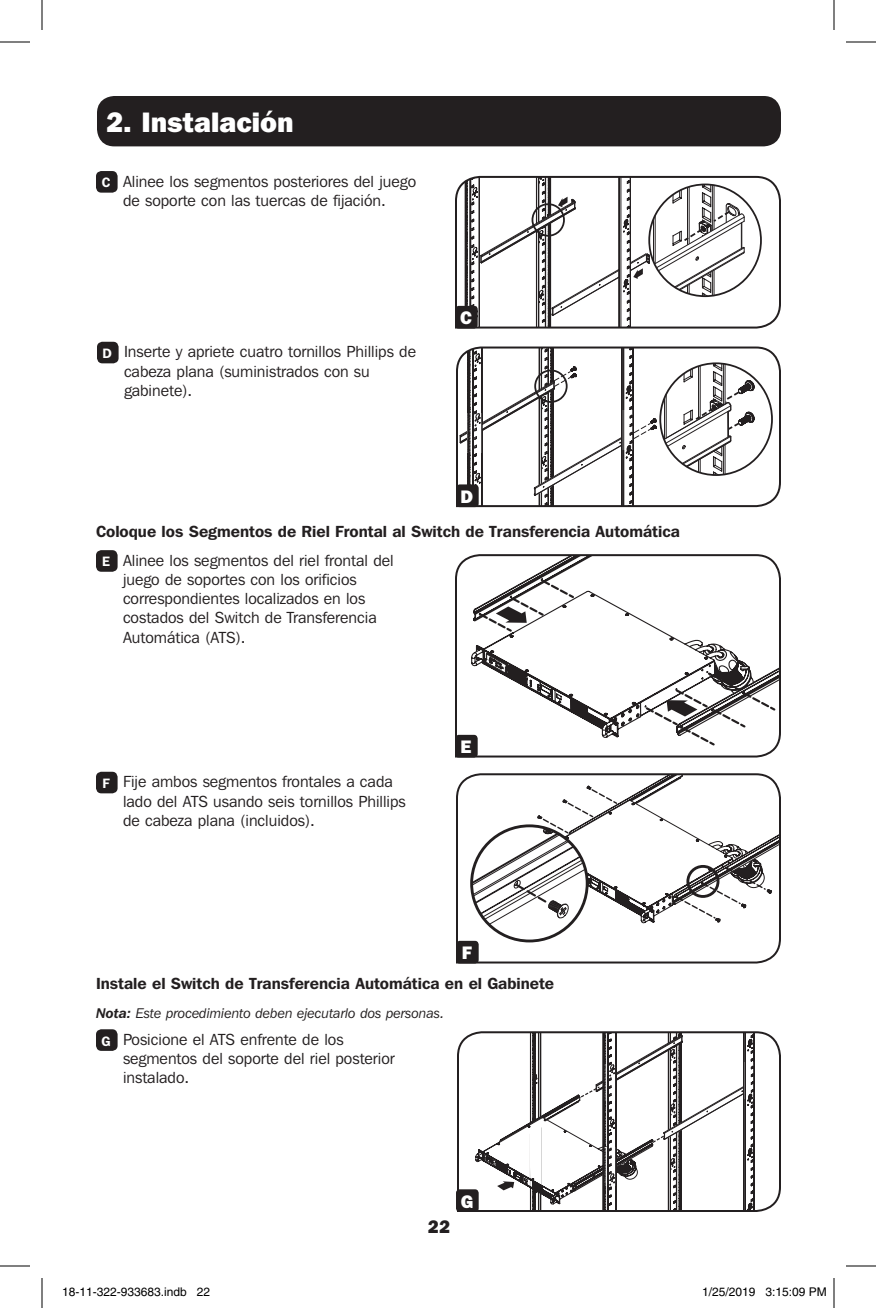
<style>
.page{position:relative;width:876px;height:1308px;background:#fff}
.page>*{position:absolute;margin:0;border:0;box-sizing:border-box;transform-origin:0 0}
.Main_Head{font:800 28px "Franklin Gothic IT Cby BT";color:#fff}
.t1{font:800 18px "Franklin Gothic IT Cby BT";color:#fff}
.t2{font:800 18px "Franklin Gothic IT Cby BT";color:#231f20}
.t3{font:16px/19.2px "Franklin Gothic IT Cby BT";color:#231f20}
.t4{font:600 16px "Franklin Gothic IT Cby BT";color:#231f20}
.t5{font:italic 14px "Franklin Gothic IT Cby BT";color:#231f20}
.t6{font:600 13.6px "Franklin Gothic IT Cby BT";color:#fff}
.t7{font:12px "Helvetica";color:#000}
.s1{font-weight:600}
</style>
<div class="page">
<svg style="left:456px;top:1031px;width:325px;height:181px"></svg>
<div style="left:97px;top:96px;width:684px;height:50px;background:#231f20;border-radius:17px"></div>
<svg style="left:455px;top:175px;width:326px;height:154px"></svg>
<svg style="left:456px;top:346px;width:325px;height:162px"></svg>
<div style="left:455px;top:306px;width:23px;height:23px;background:#231f20;border-radius:4px"></div>
<div style="left:456px;top:484px;width:23px;height:23px;background:#231f20;border-radius:4px"></div>
<svg style="left:455px;top:554px;width:326px;height:204px"></svg>
<div style="left:455px;top:735px;width:23px;height:23px;background:#231f20;border-radius:4px"></div>
<svg style="left:456px;top:773px;width:325px;height:191px"></svg>
<div style="left:456px;top:941px;width:23px;height:23px;background:#231f20;border-radius:4px"></div>
<div style="left:456px;top:1189px;width:23px;height:23px;background:#231f20;border-radius:4px"></div>
<div style="left:96px;top:171px;width:22px;height:22px;background:#231f20;border-radius:5px"></div>
<div style="left:97px;top:342px;width:22px;height:21px;background:#231f20;border-radius:5px"></div>
<div style="left:96px;top:550px;width:22px;height:22px;background:#231f20;border-radius:5px"></div>
<div style="left:96px;top:772px;width:22px;height:21px;background:#231f20;border-radius:5px"></div>
<div style="left:96px;top:1029px;width:22px;height:22px;background:#231f20;border-radius:5px"></div>
<hr style="left:0;top:42px;width:30px;height:1px;background:#000">
<hr style="left:846px;top:42px;width:30px;height:1px;background:#000">
<hr style="left:0;top:1266px;width:30px;height:1px;background:#000">
<hr style="left:846px;top:1266px;width:30px;height:1px;background:#000">
<hr style="left:42px;top:0;width:1px;height:30px;background:#000">
<hr style="left:42px;top:1278px;width:1px;height:30px;background:#000">
<hr style="left:834px;top:0;width:1px;height:30px;background:#000">
<hr style="left:834px;top:1278px;width:1px;height:30px;background:#000">
<div style="left:793px;top:1288px;width:5px;height:8px;border:1px solid #fff;border-radius:50%"></div>
<div style="left:792px;top:1287px;width:7px;height:10px;border:1px solid #fff;border-radius:50%"></div>
<p class="Main_Head" style="left:106px;top:105px;width:189px">2. Instalación</p>
<p class="t6" style="left:102px;top:174px;width:10px">C</p>
<p class="t3" style="left:123px;top:171px;width:295px">Alinee los segmentos posteriores del juego de soporte con las tuercas de fijación.</p>
<p class="t6" style="left:102px;top:345px;width:11px">D</p>
<p class="t3" style="left:124px;top:342px;width:294px">Inserte y apriete cuatro tornillos Phillips de cabeza plana (suministrados con su gabinete).</p>
<p class="t1" style="left:460px;top:307px;width:13px">C</p>
<p class="t1" style="left:461px;top:485px;width:14px">D</p>
<p class="t4" style="left:96px;top:521px;width:585px">Coloque los Segmentos de Riel Frontal al Switch de Transferencia Automática</p>
<p class="t6" style="left:102px;top:553px;width:9px">E</p>
<p class="t3" style="left:123px;top:550px;width:272px">Alinee los segmentos del riel frontal del juego de soportes con los orificios correspondientes localizados en los costados del Switch de Transferencia Automática (ATS).</p>
<p class="t6" style="left:102px;top:775px;width:9px">F</p>
<p class="t3" style="left:123px;top:772px;width:284px">Fije ambos segmentos frontales a cada lado del ATS usando seis tornillos Phillips de cabeza plana (incluidos).</p>
<p class="t1" style="left:460px;top:736px;width:13px">E</p>
<p class="t1" style="left:462px;top:942px;width:12px">F</p>
<p class="t4" style="left:96px;top:974px;width:460px">Instale el Switch de Transferencia Automática en el Gabinete</p>
<p class="t5" style="left:96px;top:1004px;width:350px"><span class="s1">Nota:</span> Este procedimiento deben ejecutarlo dos personas.</p>
<p class="t6" style="left:101px;top:1032px;width:11px">G</p>
<p class="t3" style="left:123px;top:1029px;width:273px">Posicione el ATS enfrente de los segmentos del soporte del riel posterior instalado.</p>
<p class="t2" style="left:428px;top:1215px;width:24px">22</p>
<p class="t1" style="left:461px;top:1190px;width:14px">G</p>
<p class="t7" style="left:62px;top:1285px;width:150px">18-11-322-933683.indb 22</p>
<p class="t7" style="left:702px;top:1285px;width:126px">1/25/2019 3:15:09 PM</p>
</div>
